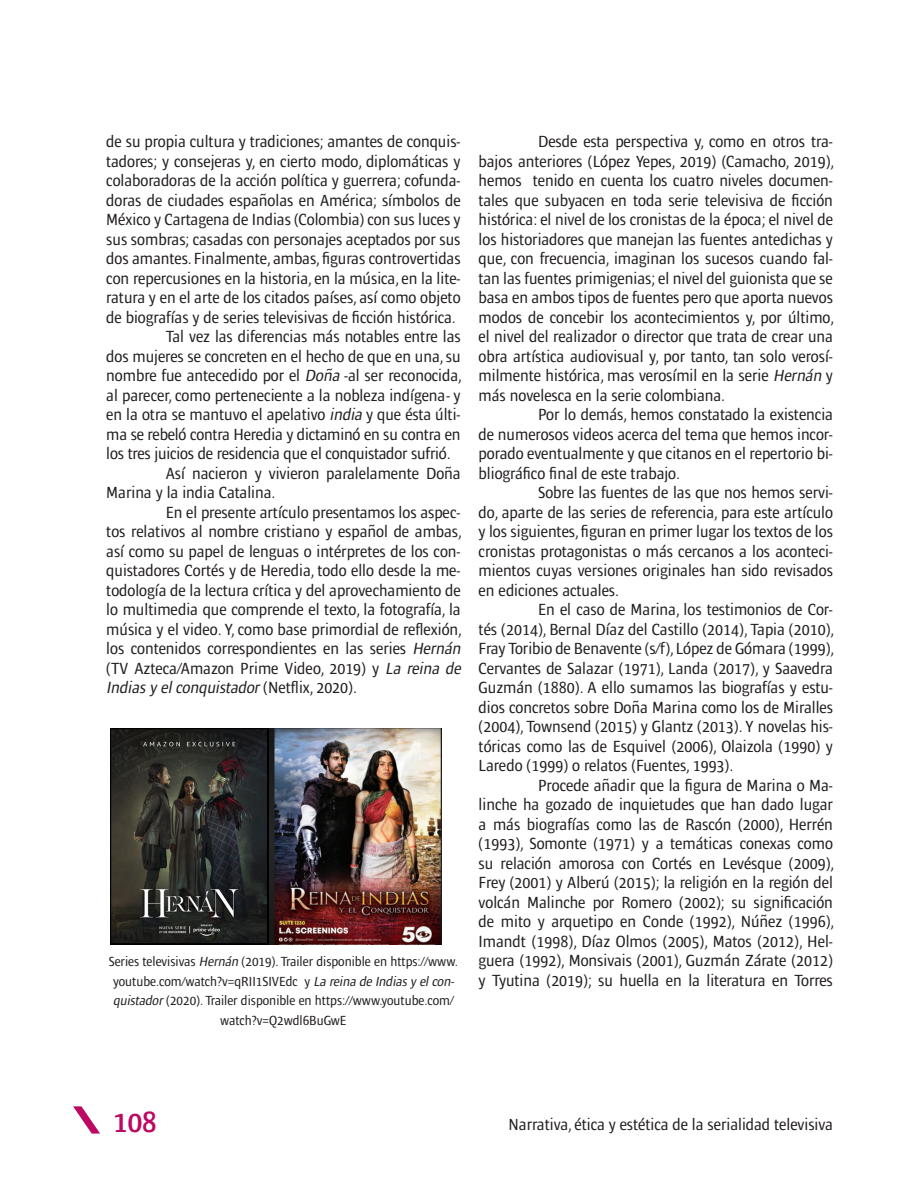
<style>
.page{position:relative;width:918px;height:1188px;background:#fff}
.page>*{position:absolute;margin:0;border:0;box-sizing:border-box;transform-origin:0 0}
.t1{font:600 condensed 30px "Ardoise Std";color:#bc0a62}
.Contenido_con_sangrí{font:condensed 16.5px/19.5px "Ardoise Std";color:#231f20;text-align:justify}
.DropCap{font:condensed 16.5px/19.5px "Ardoise Std";color:#231f20;text-align:justify}
.Nota_a_pie_de_tabla{font:condensed 13.5px/19.5px "Ardoise Std";color:#231f20;text-align:center}
.s1{font-style:italic}
</style>
<div class="page">
<svg style="left:73px;top:1106px;width:27px;height:28px"></svg>
<img style="left:110px;top:729px;width:332px;height:215px">
<p class="DropCap" style="left:106px;top:132px;width:356px">de su propia cultura y tradiciones; amantes de conquis&shy;tadores; y consejeras y, en cierto modo, diplomáticas y colaboradoras de la acción política y guerrera; cofunda&shy;doras de ciudades españolas en América; símbolos de México y Cartagena de Indias (Colombia) con sus luces y sus sombras; casadas con personajes aceptados por sus dos amantes. Finalmente, ambas, figuras controvertidas con repercusiones en la historia, en la música, en la lite&shy;ratura y en el arte de los citados países, así como objeto de biografías y de series televisivas de ficción histórica.</p>
<p class="Contenido_con_sangrí" style="left:106px;top:327px;width:357px;text-indent:60px">Tal vez las diferencias más notables entre las dos mujeres se concreten en el hecho de que en una, su nombre fue antecedido por el <span class="s1">Doña</span> -al ser reconocida, al parecer, como perteneciente a la nobleza indígena<span class="s1">-</span>y en la otra se mantuvo el apelativo <span class="s1">india</span> y que ésta últi&shy;ma se rebeló contra Heredia y dictaminó en su contra en los tres juicios de residencia que el conquistador sufrió.</p>
<p class="Contenido_con_sangrí" style="left:106px;top:463px;width:356px;text-indent:60px">Así nacieron y vivieron paralelamente Doña<br>Marina y la india Catalina.</p>
<p class="Contenido_con_sangrí" style="left:106px;top:502px;width:359px;text-align:left;text-indent:60px">En el presente artículo presentamos los aspec&shy;tos relativos al nombre cristiano y español de ambas, así como su papel de lenguas o intérpretes de los con&shy;quistadores Cortés y de Heredia, todo ello desde la me&shy;todología de la lectura crítica y del aprovechamiento de lo multimedia que comprende el texto, la fotografía, la música y el video. Y, como base primordial de reflexión, los contenidos correspondientes en las series <span class="s1">Hernán </span>(TV Azteca/Amazon Prime Video, 2019) y <span class="s1">La reina de Indias y elconquistador</span>( N etfl i x, 2 0 2 0 ) .</p>
<p class="Nota_a_pie_de_tabla" style="left:109px;top:952px;width:351px">Series televisivas <span class="s1">Hernán</span> (2019). Trailer disponible en https://www. youtube.com/watch?v=qRII1SIVEdc y <span class="s1">La reina de Indias y elcon&shy;quistador</span>(2020). Trailer disponible en https://www.youtube.com/ watch?v=Q2wdl6BuGwE</p>
<p class="Contenido_con_sangrí" style="left:479px;top:132px;width:357px;text-indent:60px">Desde esta perspectiva y, como en otros tra&shy;bajos anteriores (López Yepes, 2019) (Camacho, 2019), hemos tenido en cuenta los cuatro niveles documen&shy;tales que subyacen en toda serie televisiva de ficción histórica: el nivel de los cronistas de la época; el nivel de los historiadores que manejan las fuentes antedichas y que, con frecuencia, imaginan los sucesos cuando fal&shy;tan las fuentes primigenias; el nivel del guionista que se basa en ambos tipos de fuentes pero que aporta nuevos modos de concebir los acontecimientos y, por último, el nivel del realizador o director que trata de crear una obra artística audiovisual y, por tanto, tan solo verosí&shy;milmente histórica, mas verosímil en la serie <span class="s1">Hernán</span> y más novelesca en la serie colombiana.</p>
<p class="Contenido_con_sangrí" style="left:479px;top:405px;width:356px;text-indent:60px">Por lo demás, hemos constatado la existencia de numerosos videos acerca del tema que hemos incor&shy;porado eventualmente y que citanos en el repertorio bi&shy;bliográfico final de este trabajo.</p>
<p class="Contenido_con_sangrí" style="left:479px;top:483px;width:356px;text-indent:60px">Sobre las fuentes de las que nos hemos servi&shy;do, aparte de las series de referencia, para este artículo y los siguientes, figuran en primer lugar los textos de los cronistas protagonistas o más cercanos a los aconteci&shy;mientos cuyas versiones originales han sido revisados en ediciones actuales.</p>
<p class="Contenido_con_sangrí" style="left:479px;top:600px;width:357px;text-indent:60px">En el caso de Marina, los testimonios de Cor&shy;tés (2014), Bernal Díaz del Castillo (2014), Tapia (2010), Fray Toribio de Benavente (s/f), López de Gómara (1999), Cervantes de Salazar (1971), Landa (2017), y Saavedra Guzmán (1880). A ello sumamos las biografías y estu&shy;dios concretos sobre Doña Marina como los de Miralles (2004), Townsend (2015) y Glantz (2013). Y novelas his&shy;tóricas como las de Esquivel (2006), Olaizola (1990) y Laredo (1999) o relatos (Fuentes, 1993).</p>
<p class="Contenido_con_sangrí" style="left:479px;top:775px;width:357px;text-indent:60px">Procede añadir que la figura de Marina o Ma&shy;linche ha gozado de inquietudes que han dado lugar a más biografías como las de Rascón (2000), Herrén (1993), Somonte (1971) y a temáticas conexas como su relación amorosa con Cortés en Levésque (2009), Frey (2001) y Alberú (2015); la religión en la región del volcán Malinche por Romero (2002); su significación de mito y arquetipo en Conde (1992), Núñez (1996), Imandt (1998), Díaz Olmos (2005), Matos (2012), Hel&shy;guera (1992), Monsivais (2001), Guzmán Zárate (2012) y Tyutina (2019); su huella en la literatura en Torres</p>
<h1 class="t1" style="left:113px;top:1104px;width:45px">108</h1>
<p class="Contenido_con_sangrí" style="left:509px;top:1115px;width:326px">Narrativa, ética y estética de la serialidad televisiva</p>
</div>
